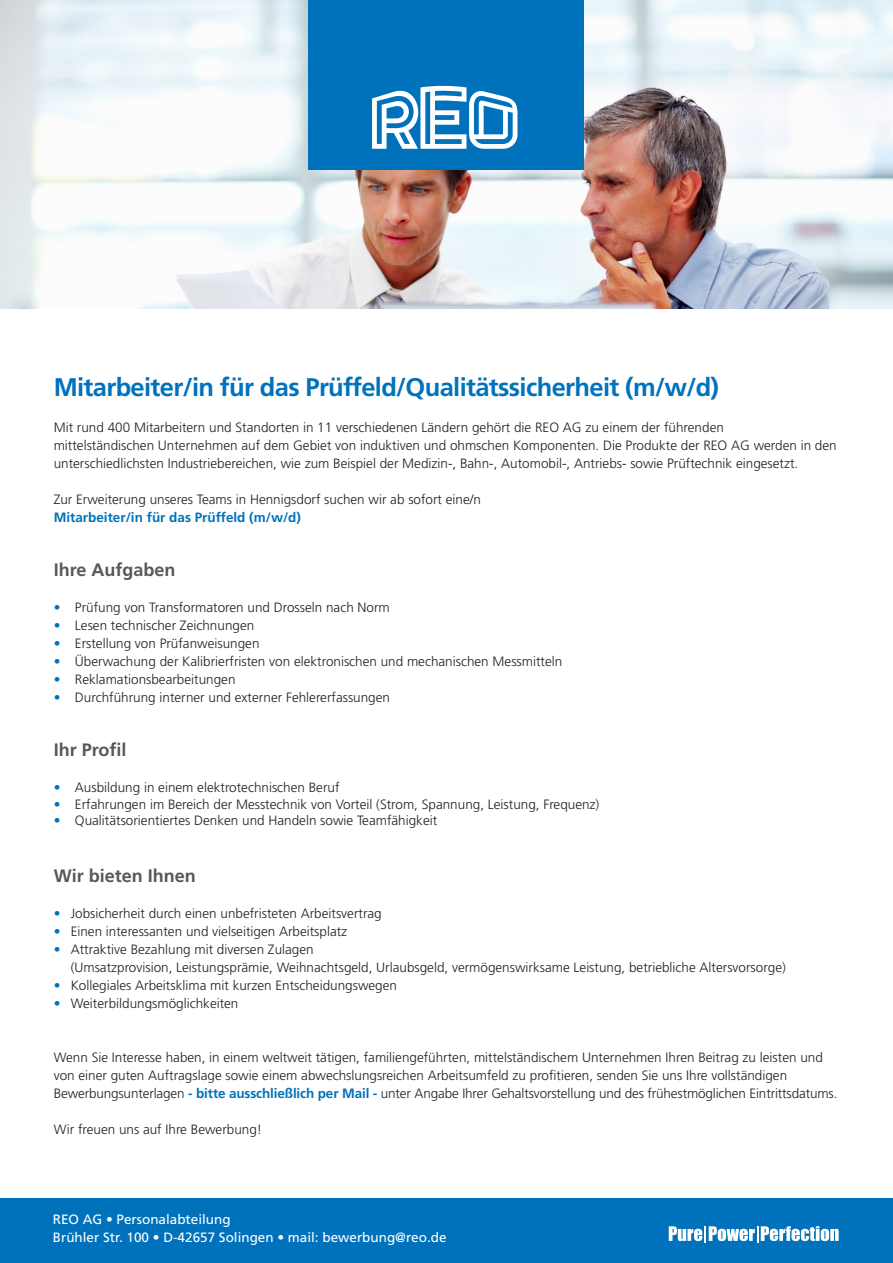
<style>
.page{position:relative;width:893px;height:1263px;background:#fff}
.page>*{position:absolute;margin:0;border:0;box-sizing:border-box;transform-origin:0 0}
.t1{font:700 25.5px "Frutiger";letter-spacing:-.025em;color:#0072bc}
.t2{font:700 18px "Frutiger";color:#57585a}
.t3{font:300 13.5px/18px "Frutiger";color:#231f20}
.t4{font:13.5px/18px "Frutiger";color:#fff}
.s1{font-weight:700;color:#0072bc}
.s2{color:#0072bc}
</style>
<div class="page">
<img style="left:0;top:0;width:893px;height:308px">
<div style="left:308px;top:0;width:276px;height:169px;background:#0072bc"></div>
<svg style="left:372px;top:85px;width:145px;height:64px"></svg>
<div style="left:0;top:1198px;width:893px;height:65px;background:#0072bc"></div>
<svg style="left:669px;top:1226px;width:170px;height:17px"></svg>
<p class="t1" style="left:54px;top:372px;width:667px">Mitarbeiter/in für das Prüffeld/Qualitätssicherheit (m/w/d)</p>
<p class="t3" style="left:54px;top:419px;width:784px">Mit rund 400 Mitarbeitern und Standorten in 11 verschiedenen Ländern gehört die REO AG zu einem der führenden<br>mittelständischen Unternehmen auf dem Gebiet von induktiven und ohmschen Komponenten. Die Produkte der REO AG werden in den unterschiedlichsten Industriebereichen, wie zum Beispiel der Medizin-, Bahn-, Automobil-, Antriebs- sowie Prüftechnik eingesetzt.</p>
<p class="t3" style="left:54px;top:491px;width:429px">Zur Erweiterung unseres Teams in Hennigsdorf suchen wir ab sofort eine/n<br><span class="s1">Mitarbeiter/in für das Prüffeld (m/w/d)</span></p>
<p class="t2" style="left:54px;top:559px;width:123px">Ihre Aufgaben</p>
<p class="t3" style="left:54px;top:599px;width:338px"><span class="s2">•</span> Prüfung von Transformatoren und Drosseln nach Norm</p>
<p class="t3" style="left:54px;top:617px;width:202px"><span class="s2">•</span> Lesen technischer Zeichnungen</p>
<p class="t3" style="left:54px;top:635px;width:207px"><span class="s2">•</span> Erstellung von Prüfanweisungen</p>
<p class="t3" style="left:54px;top:653px;width:510px"><span class="s2">•</span> Überwachung der Kalibrierfristen von elektronischen und mechanischen Messmitteln</p>
<p class="t3" style="left:54px;top:671px;width:183px"><span class="s2">•</span> Reklamationsbearbeitungen</p>
<p class="t3" style="left:54px;top:689px;width:338px"><span class="s2">•</span> Durchführung interner und externer Fehlererfassungen</p>
<p class="t2" style="left:54px;top:739px;width:74px">Ihr Profil</p>
<p class="t3" style="left:54px;top:779px;width:287px"><span class="s2">•</span> Ausbildung in einem elektrotechnischen Beruf</p>
<p class="t3" style="left:54px;top:795px;width:547px"><span class="s2">•</span> Erfahrungen im Bereich der Messtechnik von Vorteil (Strom, Spannung, Leistung, Frequenz)</p>
<p class="t3" style="left:54px;top:812px;width:385px"><span class="s2">•</span> Qualitätsorientiertes Denken und Handeln sowie Teamfähigkeit</p>
<p class="t2" style="left:54px;top:865px;width:144px">Wir bieten Ihnen</p>
<p class="t3" style="left:54px;top:905px;width:330px"><span class="s2">•</span> Jobsicherheit durch einen unbefristeten Arbeitsvertrag</p>
<p class="t3" style="left:54px;top:923px;width:295px"><span class="s2">•</span> Einen interessanten und vielseitigen Arbeitsplatz</p>
<p class="t3" style="left:71px;top:941px;width:717px;text-indent:-17px"><span class="s2">•</span> Attraktive Bezahlung mit diversen Zulagen<br>(Umsatzprovision, Leistungsprämie, Weihnachtsgeld, Urlaubsgeld, vermögenswirksame Leistung, betriebliche Altersvorsorge)</p>
<p class="t3" style="left:54px;top:977px;width:345px"><span class="s2">•</span> Kollegiales Arbeitsklima mit kurzen Entscheidungswegen</p>
<p class="t3" style="left:54px;top:995px;width:186px"><span class="s2">•</span> Weiterbildungsmöglichkeiten</p>
<p class="t3" style="left:54px;top:1049px;width:785px">Wenn Sie Interesse haben, in einem weltweit tätigen, familiengeführten, mittelständischem Unternehmen Ihren Beitrag zu leisten und von einer guten Auftragslage sowie einem abwechslungsreichen Arbeitsumfeld zu profitieren, senden Sie uns Ihre vollständigen<br>Bewerbungsunterlagen <span class="s1">- bitte ausschließlich per Mail -</span> unter Angabe Ihrer Gehaltsvorstellung und des frühestmöglichen Eintrittsdatums.</p>
<p class="t3" style="left:54px;top:1121px;width:210px">Wir freuen uns auf Ihre Bewerbung!</p>
<p class="t4" style="left:53px;top:1210px;width:395px">REO AG • Personalabteilung<br>Brühler Str. 100 • D-42657 Solingen • mail: bewerbung@reo.de</p>
</div>
